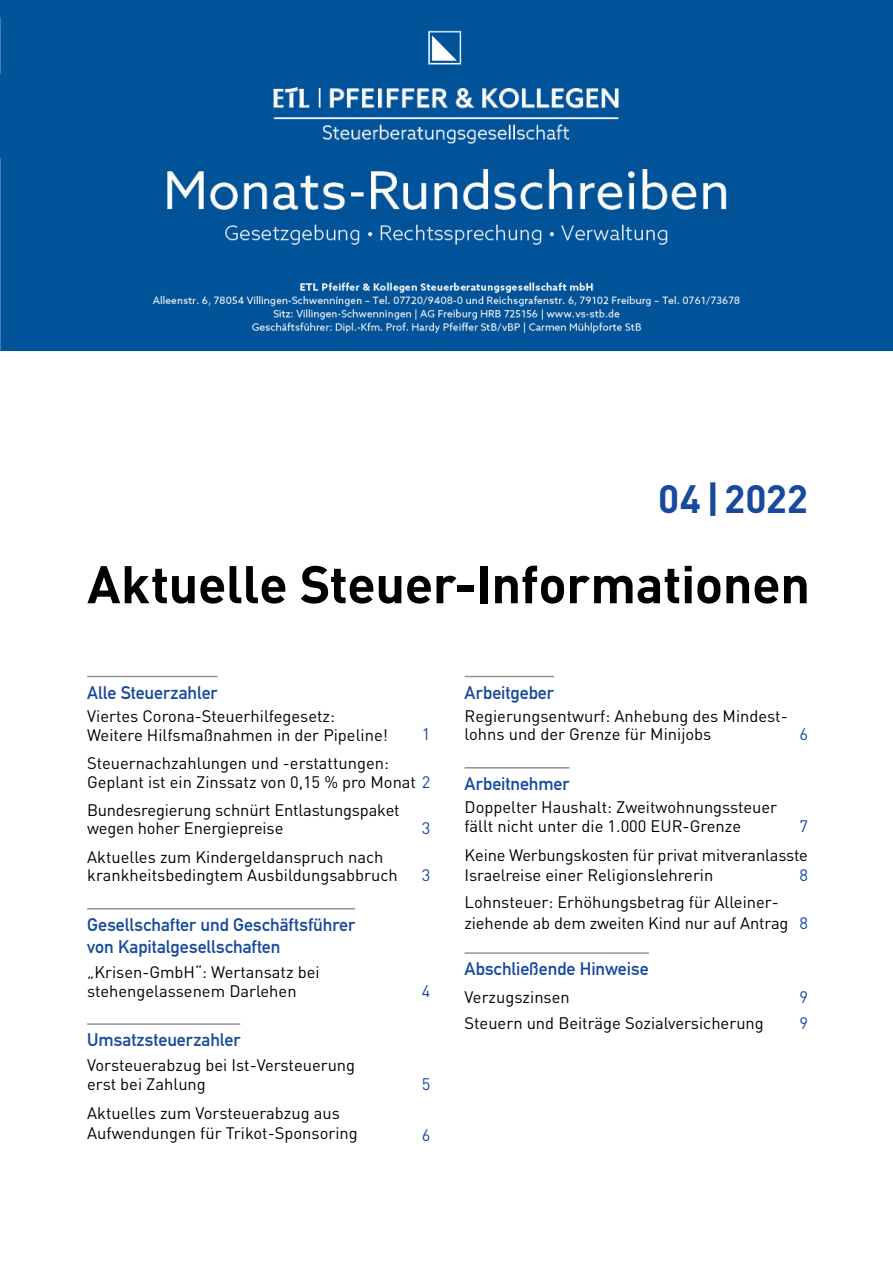
<style>
.page{position:relative;width:893px;height:1263px;background:#fff}
.page>*{position:absolute;margin:0;border:0;box-sizing:border-box;transform-origin:0 0}
.t1{font:700 52.2px "DIN Pro";letter-spacing:-.01em;color:#000002}
.t2{font:700 39px "DIN Pro";letter-spacing:.005em;color:#17499e}
.t3{font:18px/22.5px "DIN Mittelschrift Std";letter-spacing:-.005em;color:#17499e}
.t4{font:16.5px/19.5px "DIN Pro";color:#000002}
.t5{font:16.5px "DIN Pro";color:#17499e}
.s1{color:#17499e}
</style>
<div class="page">
<div style="left:0;top:0;width:893px;height:351px;background:#01539a"></div>
<img style="left:0;top:18px;width:740px;height:333px">
<img style="left:0;top:74px;width:740px;height:83px">
<img style="left:17px;top:26px;width:723px;height:46px">
<hr style="left:87px;top:676px;width:131px;height:1px;background:#919394">
<hr style="left:87px;top:908px;width:268px;height:1px;background:#919394">
<hr style="left:87px;top:1023px;width:153px;height:2px;background:#919394">
<hr style="left:465px;top:676px;width:89px;height:1px;background:#919394">
<hr style="left:465px;top:767px;width:104px;height:1px;background:#919394">
<hr style="left:465px;top:952px;width:184px;height:2px;background:#919394">
<h2 class="t2" style="left:658px;top:473px;width:151px">04|2022</h2>
<h1 class="t1" style="left:87px;top:549px;width:724px">Aktuelle Steuer-Informationen</h1>
<p class="t3" style="left:87px;top:681px;width:132px">Alle Steuerzahler</p>
<p class="t4" style="left:87px;top:705px;width:302px">Viertes Corona-Steuerhilfegesetz:<br>Weitere Hilfsmaßnahmen in der Pipeline!</p>
<p class="t5" style="left:422px;top:722px;width:10px">1</p>
<p class="t4" style="left:87px;top:752px;width:345px">Steuernachzahlungen und -erstattungen:<br>Geplant ist ein Zinssatz von 0,15 % pro Monat <span class="s1">2</span></p>
<p class="t4" style="left:87px;top:800px;width:314px;line-height:18px">Bundesregierung schnürt Entlastungspaket wegen hoher Energiepreise</p>
<p class="t5" style="left:422px;top:816px;width:10px">3</p>
<p class="t4" style="left:87px;top:846px;width:312px;line-height:18.8px">Aktuelles zum Kindergeldanspruch nach krankheitsbedingtem Ausbildungsabbruch</p>
<p class="t3" style="left:87px;top:913px;width:270px">Gesellschafter und Geschäftsführer von Kapitalgesellschaften</p>
<p class="t4" style="left:87px;top:962px;width:234px;line-height:18.8px">„Krisen-GmbH“: Wertansatz bei stehengelassenem Darlehen</p>
<p class="t3" style="left:87px;top:1029px;width:155px">Umsatzsteuerzahler</p>
<p class="t4" style="left:87px;top:1054px;width:270px">Vorsteuerabzug bei Ist-Versteuerung erst bei Zahlung</p>
<p class="t4" style="left:87px;top:1102px;width:272px;line-height:20.2px">Aktuelles zum Vorsteuerabzug aus<br>Aufwendungen für Trikot-Sponsoring</p>
<p class="t5" style="left:422px;top:864px;width:10px">3</p>
<p class="t5" style="left:422px;top:979px;width:10px">4</p>
<p class="t5" style="left:422px;top:1073px;width:10px">5</p>
<p class="t5" style="left:422px;top:1124px;width:10px">6</p>
<p class="t3" style="left:465px;top:681px;width:91px">Arbeitgeber</p>
<p class="t4" style="left:465px;top:705px;width:325px;line-height:18.8px">Regierungsentwurf: Anhebung des Mindest&shy;lohns und der Grenze für Minijobs</p>
<p class="t5" style="left:799px;top:723px;width:10px">6</p>
<p class="t3" style="left:465px;top:772px;width:106px">Arbeitnehmer</p>
<p class="t4" style="left:465px;top:796px;width:314px">Doppelter Haushalt: Zweitwohnungssteuer fällt nicht unter die 1.000 EUR-Grenze</p>
<p class="t5" style="left:799px;top:815px;width:10px">7</p>
<p class="t4" style="left:465px;top:845px;width:345px">Keine Werbungskosten für privat mitveranlasste<br>Israelreise einer Religionslehrerin</p>
<p class="t5" style="left:799px;top:864px;width:10px">8</p>
<p class="t4" style="left:465px;top:891px;width:345px;line-height:20.2px">Lohnsteuer: Erhöhungsbetrag für Alleiner&shy;ziehende ab dem zweiten Kind nur auf Antrag <span class="s1">8</span></p>
<p class="t3" style="left:465px;top:958px;width:186px">Abschließende Hinweise</p>
<p class="t4" style="left:465px;top:987px;width:107px">Verzugszinsen</p>
<p class="t5" style="left:799px;top:986px;width:10px">9</p>
<p class="t4" style="left:465px;top:1013px;width:301px">Steuern und Beiträge Sozialversicherung</p>
<p class="t5" style="left:799px;top:1012px;width:10px">9</p>
</div>
